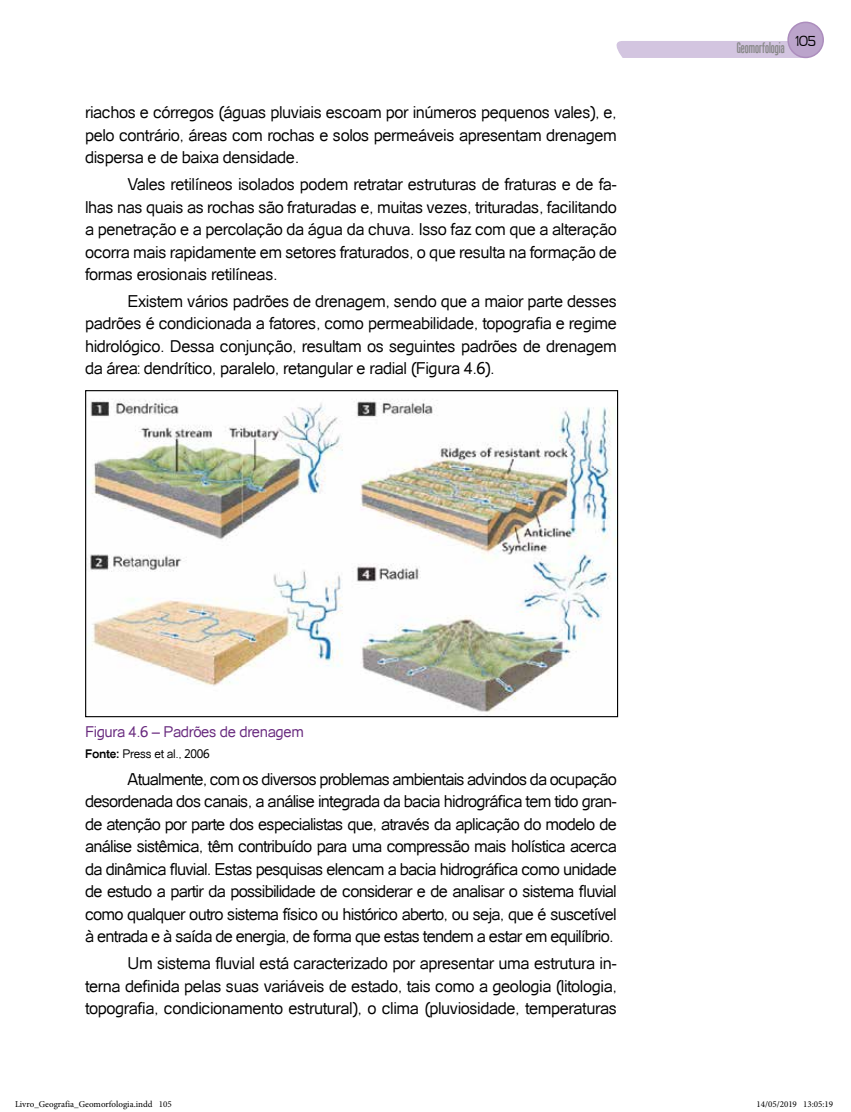
<style>
.page{position:relative;width:851px;height:1112px;background:#fff}
.page>*{position:absolute;margin:0;border:0;box-sizing:border-box;transform-origin:0 0}
.t1{font:16.5px/22.5px "Catriel";letter-spacing:-.03em;color:#000;text-align:justify}
.t2{font:15px "Catriel";letter-spacing:-.03em;color:#68297e}
.t3{font:15px "Tandelle";color:#878787}
.t4{font:12px "Catriel";letter-spacing:-.03em;color:#000}
.t5{font:9px "Minion Pro";color:#000}
.s1{font-weight:700}
</style>
<div class="page">
<div style="left:616px;top:41px;width:185px;height:17px;background:#d3c5e0"></div>
<div style="left:788px;top:22px;width:35px;height:35px;background:#bba4cb;border-radius:50%"></div>
<div style="left:787px;top:22px;width:36px;height:36px;border:2px solid #ac8dbd;border-radius:50%"></div>
<img style="left:90px;top:399px;width:526px;height:315px">
<p class="t1" style="left:85px;top:101px;width:533px">riachos e córregos (águas pluviais escoam por inúmeros pequenos vales), e, pelo contrário, áreas com rochas e solos permeáveis apresentam drenagem dispersa e de baixa densidade.</p>
<p class="t1" style="left:85px;top:173px;width:533px;text-indent:43px">Vales retilíneos isolados podem retratar estruturas de fraturas e de fa&shy;lhas nas quais as rochas são fraturadas e, muitas vezes, trituradas, facilitando a penetração e a percolação da água da chuva. Isso faz com que a alteração ocorra mais rapidamente em setores fraturados, o que resulta na formação de formas erosionais retilíneas.</p>
<p class="t1" style="left:85px;top:290px;width:533px;text-indent:43px">Existem vários padrões de drenagem, sendo que a maior parte desses padrões é condicionada a fatores, como permeabilidade, topografia e regime hidrológico. Dessa conjunção, resultam os seguintes padrões de drenagem da área: dendrítico, paralelo, retangular e radial (Figura 4.6).</p>
<p class="t3" style="left:736px;top:39px;width:81px">Geomorfologia <sup>105</sup></p>
<p class="t2" style="left:85px;top:723px;width:220px">Figura 4.6 – Padrões de drenagem</p>
<p class="t4" style="left:85px;top:746px;width:126px"><span class="s1">Fonte:</span> Press et al., 2006</p>
<p class="t1" style="left:85px;top:767px;width:533px;text-indent:43px">Atualmente, com os diversos problemas ambientais advindos da ocupação desordenada dos canais, a análise integrada da bacia hidrográfica tem tido gran&shy;de atenção por parte dos especialistas que, através da aplicação do modelo de análise sistêmica, têm contribuído para uma compressão mais holística acerca da dinâmica fluvial. Estas pesquisas elencam a bacia hidrográfica como unidade de estudo a partir da possibilidade de considerar e de analisar o sistema fluvial como qualquer outro sistema físico ou histórico aberto, ou seja, que é suscetível à entrada e à saída de energia, de forma que estas tendem a estar em equilíbrio.</p>
<p class="t1" style="left:85px;top:951px;width:533px;text-indent:43px">Um sistema fluvial está caracterizado por apresentar uma estrutura in&shy;terna definida pelas suas variáveis de estado, tais como a geologia (litologia, topografia, condicionamento estrutural), o clima (pluviosidade, temperaturas</p>
<p class="t5" style="left:15px;top:1098px;width:158px">Livro_Geografia_Geomorfologia.indd 105</p>
<p class="t5" style="left:756px;top:1098px;width:78px">14/05/2019 13:05:19</p>
</div>
